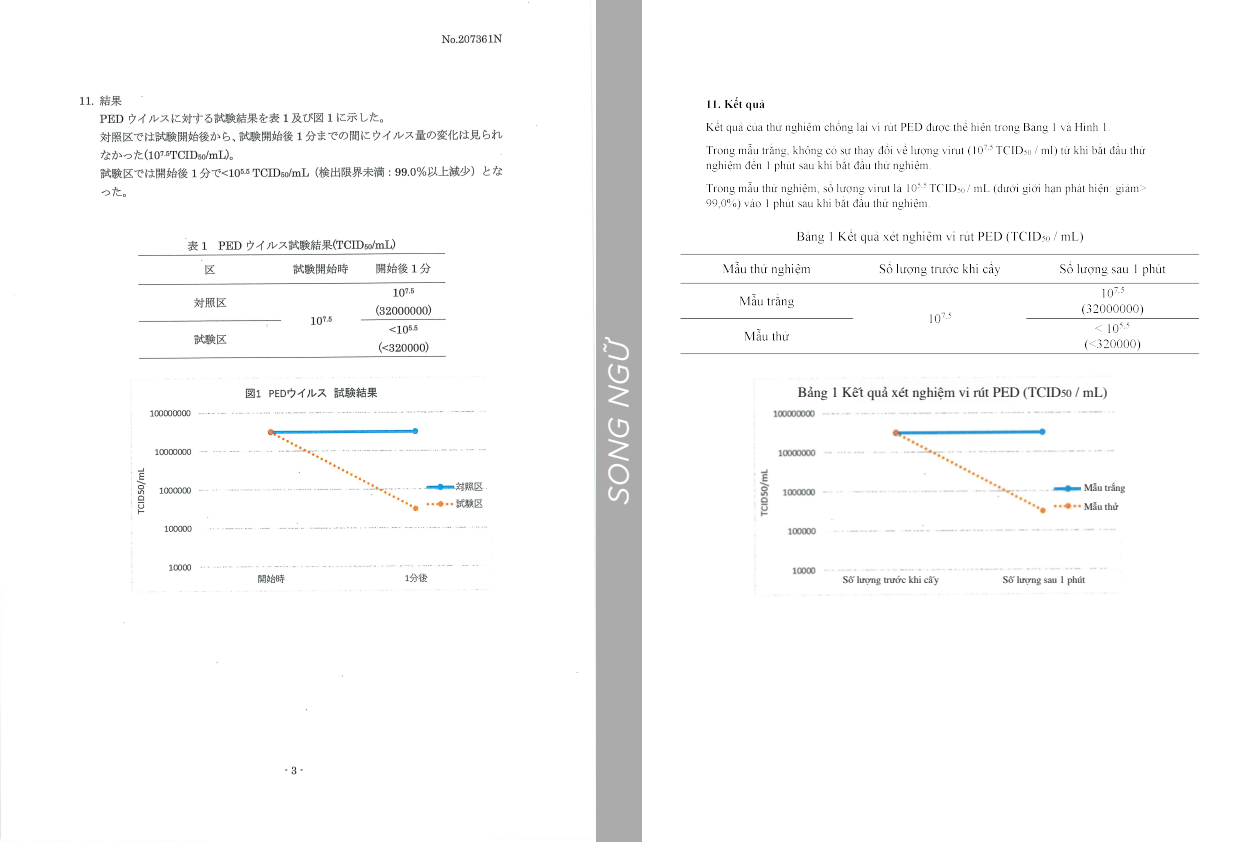
<style>
.page{position:relative;width:1238px;height:842px;background:#fff}
.page>*{position:absolute;margin:0;border:0;box-sizing:border-box;transform-origin:0 0}
.t1{font:italic 28.8px "SVN Gotham";color:#fff}
.t2{font:14.2px "Times";color:#231f20}
.t3{font:10px/18.7px "Times";color:#231f20}
.s1{font-size:10.7px}
</style>
<div class="page">
<div style="left:595px;top:0;width:47px;height:841px;background:#ababab"></div>
<img style="left:0;top:2px;width:595px;height:838px">
<img style="left:706px;top:97px;width:440px;height:113px">
<img style="left:680px;top:229px;width:519px;height:125px">
<img style="left:754px;top:376px;width:362px;height:220px">
<div style="left:857px;top:380px;width:153px;height:22px;background:#fdfdfd"></div>
<div style="left:1081px;top:476px;width:43px;height:41px;background:#fff"></div>
<div style="left:879px;top:575px;width:35px;height:13px;background:#fff"></div>
<div style="left:1028px;top:575px;width:35px;height:13px;background:#fff"></div>
<h1 class="t1" style="left:597px;top:505px;width:169px;rotate:-90deg">SONG NGỮ</h1>
<h2 class="t2" style="left:797px;top:379px;width:311px">Bảng 1 Kết quả xét nghiệm vi rút PED (TCID<span class="s1">50</span> / mL)</h2>
<p class="t3" style="left:1083px;top:477px;width:43px">Mẫu trắng<br>Mẫu thử</p>
<p class="t3" style="left:842px;top:569px;width:98px">Số lượng trước khi cấy</p>
<p class="t3" style="left:1002px;top:569px;width:84px">Số lượng sau 1 phút</p>
</div>
